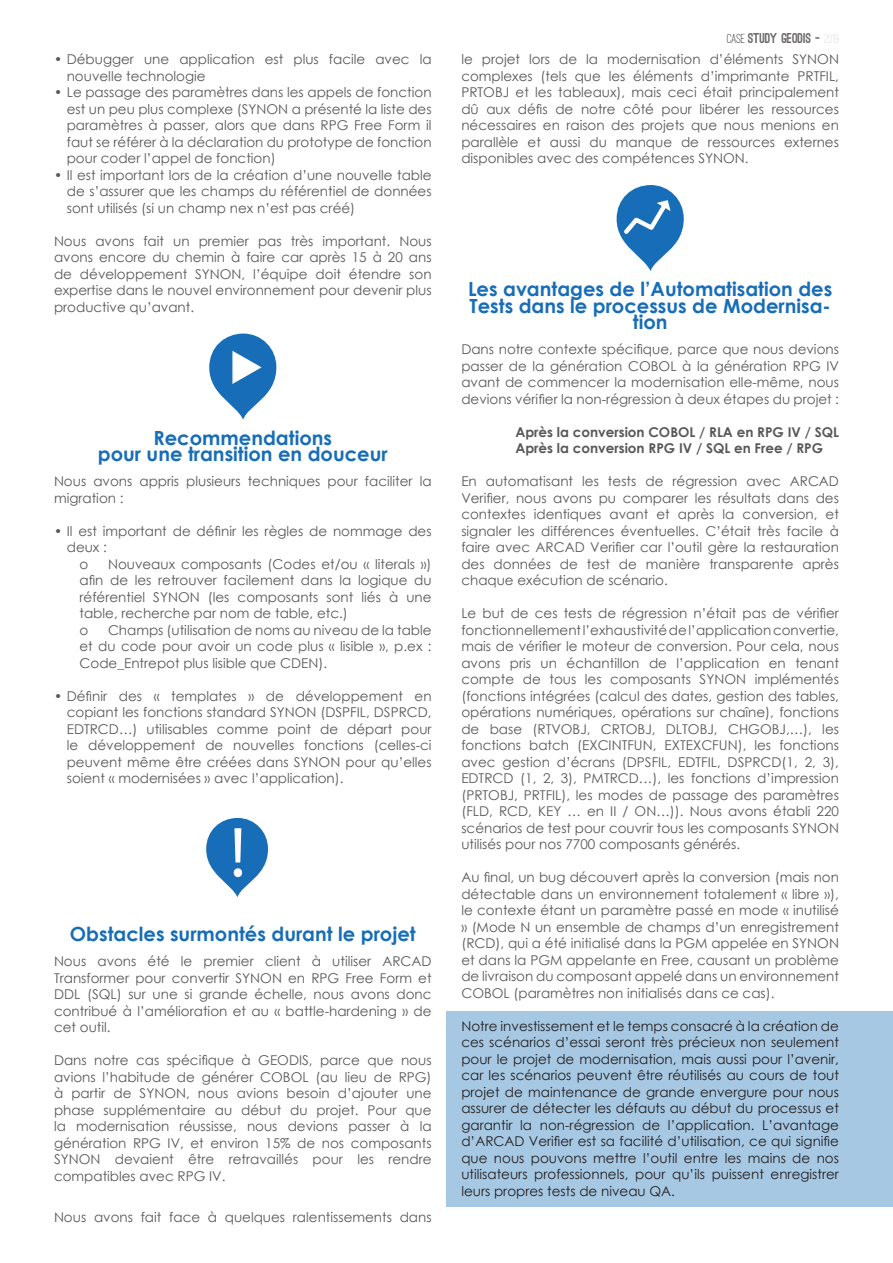
<style>
.page{position:relative;width:893px;height:1263px;background:#fff}
.page>*{position:absolute;margin:0;border:0;box-sizing:border-box;transform-origin:0 0}
.t1{font:71.4px "Myriad Pro";color:#fff}
.t2{font:700 19.5px/16.5px "Century Gothic";color:#176db7;text-align:center}
.t3{font:13.5px/16.5px "Century Gothic";color:#57585a;text-align:justify}
.t4{font:13.5px/16.5px "Century Gothic";color:#231f20;text-align:justify}
.t5{font:700 13.5px/16.5px "Century Gothic";color:#57585a}
.t6{font:700 13.5px "Ostrich Sans";color:#231f20}
.s1{font-weight:500}
.s2{font-weight:300}
</style>
<div class="page">
<div style="left:446px;top:1011px;width:447px;height:196px;background:#a7c8e3"></div>
<svg style="left:209px;top:334px;width:67px;height:86px;fill:#176db7"></svg>
<svg style="left:232px;top:351px;width:30px;height:33px"></svg>
<svg style="left:206px;top:818px;width:62px;height:79px;fill:#176db7"></svg>
<svg style="left:617px;top:185px;width:67px;height:86px;fill:#176db7"></svg>
<svg style="left:620px;top:200px;width:51px;height:38px;background:#3e85c3"></svg>
<p class="t3" style="left:67px;top:51px;width:366px;text-indent:-13px">• Débugger une application est plus facile avec la nouvelle technologie</p>
<p class="t3" style="left:67px;top:84px;width:366px;text-indent:-13px">• Le passage des paramètres dans les appels de fonction est un peu plus complexe (SYNON a présenté la liste des paramètres à passer, alors que dans RPG Free Form il faut se référer à la déclaration du prototype de fonction pour coder l’appel de fonction)</p>
<p class="t3" style="left:67px;top:166px;width:366px;text-indent:-13px">• Il est important lors de la création d’une nouvelle table de s’assurer que les champs du référentiel de données sont utilisés (si un champ nex n’est pas créé)</p>
<p class="t3" style="left:54px;top:232px;width:379px">Nous avons fait un premier pas très important. Nous avons encore du chemin à faire car après 15 à 20 ans de développement SYNON, l’équipe doit étendre son expertise dans le nouvel environnement pour devenir plus productive qu’avant.</p>
<h2 class="t2" style="left:98px;top:428px;width:291px">Recommendations<br>pour une transition en douceur</h2>
<p class="t3" style="left:54px;top:473px;width:379px">Nous avons appris plusieurs techniques pour faciliter la migration :</p>
<p class="t3" style="left:54px;top:522px;width:379px">• Il est important de définir les règles de nommage des</p>
<p class="t3" style="left:67px;top:539px;width:42px">deux :</p>
<p class="t3" style="left:80px;top:555px;width:10px">o</p>
<p class="t3" style="left:80px;top:555px;width:354px;text-align:left;text-indent:28px">Nouveaux composants (Codes et/ou « literals ») afin de les retrouver facilement dans la logique du référentiel SYNON (les composants sont liés à une table, recherche par nom de table, etc.)<br>o</p>
<p class="t3" style="left:80px;top:621px;width:354px;text-indent:28px">Champs (utilisation de noms au niveau de la table et du code pour avoir un code plus « lisible », p.ex :<br>Code_Entrepot plus lisible que CDEN).</p>
<p class="t3" style="left:67px;top:687px;width:366px;text-indent:-13px">• Définir des « templates » de développement en copiant les fonctions standard SYNON (DSPFIL, DSPRCD, EDTRCD…) utilisables comme point de départ pour le développement de nouvelles fonctions (celles-ci peuvent même être créées dans SYNON pour qu’elles soient « modernisées » avec l’application).</p>
<h1 class="t1" style="left:230px;top:808px;width:18px">!</h1>
<h2 class="t2" style="left:70px;top:925px;width:347px">Obstacles surmontés durant le projet</h2>
<p class="t3" style="left:54px;top:953px;width:379px">Nous avons été le premier client à utiliser ARCAD Transformer pour convertir SYNON en RPG Free Form et DDL (SQL) sur une si grande échelle, nous avons donc contribué à l’amélioration et au « battle-hardening » de cet outil.</p>
<p class="t3" style="left:54px;top:1052px;width:379px">Dans notre cas spécifique à GEODIS, parce que nous avions l’habitude de générer COBOL (au lieu de RPG) à partir de SYNON, nous avions besoin d’ajouter une phase supplémentaire au début du projet. Pour que la modernisation réussisse, nous devions passer à la génération RPG IV, et environ 15% de nos composants SYNON devaient être retravaillés pour les rendre compatibles avec RPG IV.</p>
<p class="t3" style="left:54px;top:1209px;width:379px">Nous avons fait face à quelques ralentissements dans</p>
<p class="t6" style="left:727px;top:33px;width:113px"><span class="s1">CASE</span> study GEODIS - <span class="s2">2019</span></p>
<p class="t3" style="left:461px;top:51px;width:379px">le projet lors de la modernisation d’éléments SYNON complexes (tels que les éléments d’imprimante PRTFIL, PRTOBJ et les tableaux), mais ceci était principalement dû aux défis de notre côté pour libérer les ressources nécessaires en raison des projets que nous menions en parallèle et aussi du manque de ressources externes disponibles avec des compétences SYNON.</p>
<h2 class="t2" style="left:468px;top:280px;width:366px">Les avantages de l’Automatisation des<br>Tests dans le processus de Modernisa&shy;tion</h2>
<p class="t3" style="left:461px;top:341px;width:379px">Dans notre contexte spécifique, parce que nous devions passer de la génération COBOL à la génération RPG IV avant de commencer la modernisation elle-même, nous devions vérifier la non-régression à deux étapes du projet :</p>
<p class="t5" style="left:515px;top:423px;width:325px">Après la conversion COBOL / RLA en RPG IV / SQL<br>Après la conversion RPG IV / SQL en Free / RPG</p>
<p class="t3" style="left:461px;top:473px;width:379px">En automatisant les tests de régression avec ARCAD Verifier, nous avons pu comparer les résultats dans des contextes identiques avant et après la conversion, et signaler les différences éventuelles. C’était très facile à faire avec ARCAD Verifier car l’outil gère la restauration des données de test de manière transparente après chaque exécution de scénario.</p>
<p class="t3" style="left:461px;top:605px;width:379px">Le but de ces tests de régression n’était pas de vérifier fonctionnellement l’exhaustivité de l’application convertie, mais de vérifier le moteur de conversion. Pour cela, nous avons pris un échantillon de l’application en tenant compte de tous les composants SYNON implémentés (fonctions intégrées (calcul des dates, gestion des tables, opérations numériques, opérations sur chaîne), fonctions de base (RTVOBJ, CRTOBJ, DLTOBJ, CHGOBJ,…), les fonctions batch (EXCINTFUN, EXTEXCFUN), les fonctions avec gestion d’écrans (DPSFIL, EDTFIL, DSPRCD(1, 2, 3), EDTRCD (1, 2, 3), PMTRCD…), les fonctions d’impression (PRTOBJ, PRTFIL), les modes de passage des paramètres (FLD, RCD, KEY … en II / ON…)). Nous avons établi 220 scénarios de test pour couvrir tous les composants SYNON utilisés pour nos 7700 composants générés.</p>
<p class="t3" style="left:461px;top:869px;width:379px">Au final, un bug découvert après la conversion (mais non détectable dans un environnement totalement « libre »), le contexte étant un paramètre passé en mode « inutilisé » (Mode N un ensemble de champs d’un enregistrement (RCD), qui a été initialisé dans la PGM appelée en SYNON et dans la PGM appelante en Free, causant un problème de livraison du composant appelé dans un environnement COBOL (paramètres non initialisés dans ce cas).</p>
<p class="t4" style="left:461px;top:1017px;width:379px">Notre investissement et le temps consacré à la création de ces scénarios d’essai seront très précieux non seulement pour le projet de modernisation, mais aussi pour l’avenir, car les scénarios peuvent être réutilisés au cours de tout projet de maintenance de grande envergure pour nous assurer de détecter les défauts au début du processus et garantir la non-régression de l’application. L’avantage d’ARCAD Verifier est sa facilité d’utilisation, ce qui signifie que nous pouvons mettre l’outil entre les mains de nos utilisateurs professionnels, pour qu’ils puissent enregistrer leurs propres tests de niveau QA.</p>
</div>
